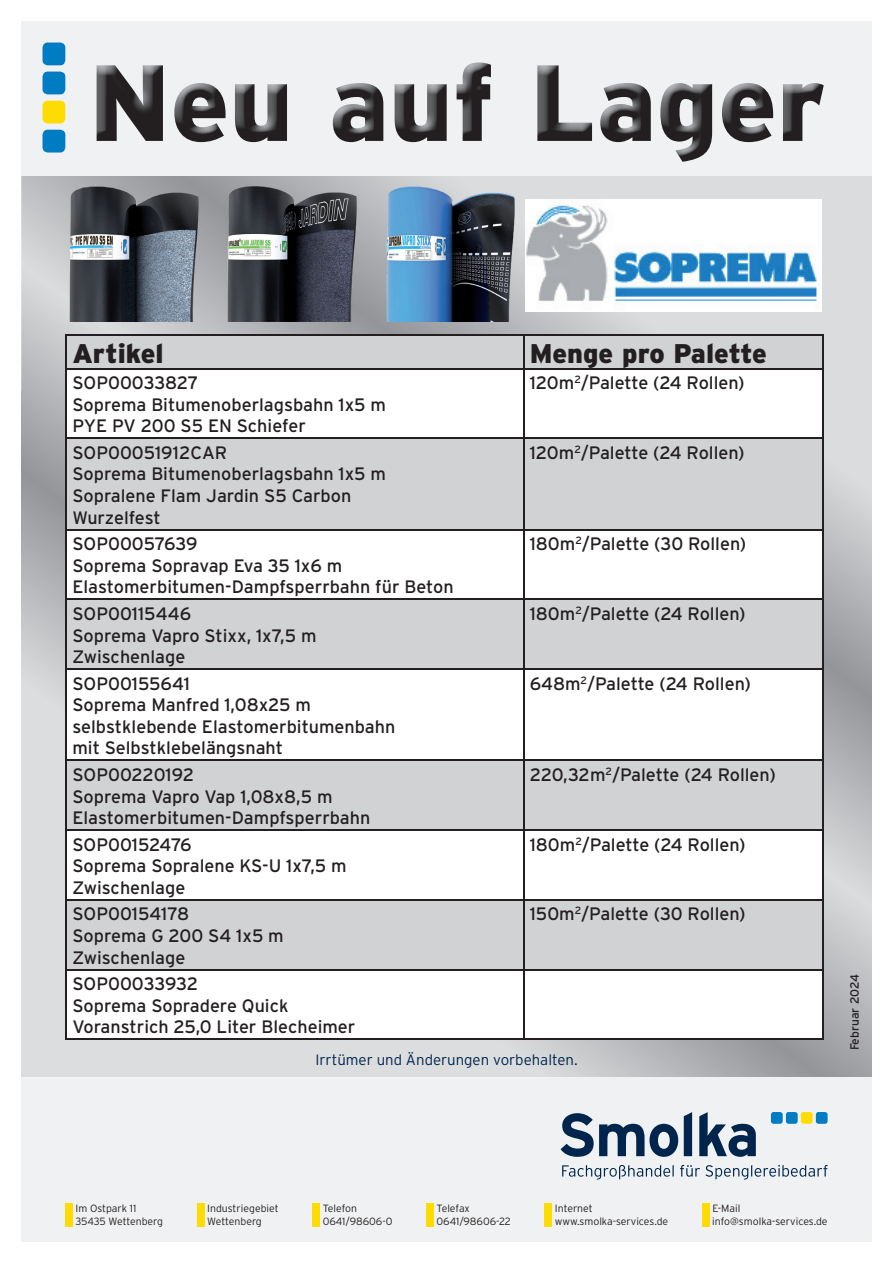
<style>
.page{position:relative;width:893px;height:1263px;background:#fff}
.page>*{position:absolute;margin:0;border:0;box-sizing:border-box;transform-origin:0 0}
.t1{font:900 27px "Interstate";color:#231f20}
.t2{font:18px/21.6px "Interstate";color:#231f20}
.t3{font:300 15px "Interstate";color:#00254c}
.t4{font:12px "Interstate";color:#231f20}
.t5{font:300 10.5px/12.6px "Interstate";color:#231f20}
</style>
<div class="page">
<img style="left:21px;top:394px;width:743px;height:683px">
<img style="left:21px;top:287px;width:745px;height:107px">
<img style="left:21px;top:176px;width:52px;height:111px">
<div style="left:21px;top:21px;width:851px;height:155px;background:#f0f1f2"></div>
<div style="left:43px;top:43px;width:22px;height:22px;background:#007cc2;border-radius:5px"></div>
<div style="left:43px;top:72px;width:22px;height:22px;background:#007cc2;border-radius:5px"></div>
<div style="left:43px;top:101px;width:22px;height:22px;background:#ffdc01;border-radius:5px"></div>
<div style="left:43px;top:130px;width:22px;height:23px;background:#007cc2;border-radius:5px"></div>
<img style="left:457px;top:62px;width:135px;height:79px">
<img style="left:97px;top:65px;width:66px;height:76px">
<img style="left:783px;top:83px;width:41px;height:58px">
<img style="left:722px;top:83px;width:51px;height:59px">
<img style="left:660px;top:83px;width:52px;height:79px">
<img style="left:600px;top:83px;width:51px;height:59px">
<img style="left:333px;top:83px;width:50px;height:59px">
<img style="left:174px;top:83px;width:52px;height:59px">
<img style="left:395px;top:84px;width:52px;height:58px">
<img style="left:235px;top:84px;width:52px;height:58px">
<div style="left:21px;top:1077px;width:851px;height:165px;background:#f0f1f2"></div>
<div style="left:545px;top:1203px;width:7px;height:24px;background:#ffdc01"></div>
<div style="left:426px;top:1203px;width:8px;height:24px;background:#ffdc01"></div>
<div style="left:313px;top:1203px;width:7px;height:24px;background:#ffdc01"></div>
<div style="left:197px;top:1203px;width:7px;height:24px;background:#ffdc01"></div>
<div style="left:65px;top:1203px;width:8px;height:24px;background:#ffdc01"></div>
<div style="left:702px;top:1203px;width:8px;height:24px;background:#ffdc01"></div>
<svg style="left:562px;top:1165px;width:266px;height:14px"></svg>
<div style="left:771px;top:1112px;width:12px;height:12px;background:#007cc2;border-radius:3px"></div>
<div style="left:786px;top:1112px;width:12px;height:12px;background:#007cc2;border-radius:3px"></div>
<div style="left:801px;top:1112px;width:12px;height:12px;background:#ffdc01;border-radius:3px"></div>
<div style="left:816px;top:1112px;width:12px;height:12px;background:#007cc2;border-radius:3px"></div>
<svg style="left:561px;top:1112px;width:195px;height:45px"></svg>
<div style="left:67px;top:336px;width:755px;height:32px;background:#d1d2d4"></div>
<svg style="left:67px;top:369px;width:755px;height:670px"></svg>
<hr style="left:66px;top:334px;width:458px;height:2px;background:#231f20">
<hr style="left:66px;top:336px;width:1px;height:32px;background:#231f20">
<hr style="left:524px;top:334px;width:300px;height:2px;background:#231f20">
<hr style="left:523px;top:336px;width:1px;height:32px;background:#231f20">
<hr style="left:822px;top:336px;width:2px;height:32px;background:#231f20">
<hr style="left:66px;top:368px;width:458px;height:1px;background:#231f20">
<hr style="left:66px;top:369px;width:1px;height:69px;background:#231f20">
<hr style="left:524px;top:368px;width:300px;height:1px;background:#231f20">
<hr style="left:523px;top:369px;width:1px;height:69px;background:#231f20">
<hr style="left:822px;top:369px;width:2px;height:69px;background:#231f20">
<hr style="left:66px;top:438px;width:458px;height:1px;background:#231f20">
<hr style="left:66px;top:439px;width:1px;height:90px;background:#231f20">
<hr style="left:524px;top:438px;width:300px;height:1px;background:#231f20">
<hr style="left:523px;top:439px;width:1px;height:90px;background:#231f20">
<hr style="left:822px;top:439px;width:2px;height:90px;background:#231f20">
<hr style="left:66px;top:529px;width:458px;height:1px;background:#231f20">
<hr style="left:66px;top:530px;width:1px;height:69px;background:#231f20">
<hr style="left:524px;top:529px;width:300px;height:1px;background:#231f20">
<hr style="left:523px;top:530px;width:1px;height:69px;background:#231f20">
<hr style="left:822px;top:530px;width:2px;height:69px;background:#231f20">
<hr style="left:66px;top:599px;width:458px;height:1px;background:#231f20">
<hr style="left:66px;top:600px;width:1px;height:68px;background:#231f20">
<hr style="left:524px;top:599px;width:300px;height:1px;background:#231f20">
<hr style="left:523px;top:600px;width:1px;height:68px;background:#231f20">
<hr style="left:822px;top:600px;width:2px;height:68px;background:#231f20">
<hr style="left:66px;top:668px;width:458px;height:2px;background:#231f20">
<hr style="left:66px;top:670px;width:1px;height:90px;background:#231f20">
<hr style="left:524px;top:668px;width:300px;height:2px;background:#231f20">
<hr style="left:523px;top:670px;width:1px;height:90px;background:#231f20">
<hr style="left:822px;top:670px;width:2px;height:90px;background:#231f20">
<hr style="left:66px;top:760px;width:458px;height:1px;background:#231f20">
<hr style="left:66px;top:761px;width:1px;height:68px;background:#231f20">
<hr style="left:524px;top:760px;width:300px;height:1px;background:#231f20">
<hr style="left:523px;top:761px;width:1px;height:68px;background:#231f20">
<hr style="left:822px;top:761px;width:2px;height:68px;background:#231f20">
<hr style="left:66px;top:829px;width:458px;height:2px;background:#231f20">
<hr style="left:66px;top:831px;width:1px;height:68px;background:#231f20">
<hr style="left:524px;top:829px;width:300px;height:2px;background:#231f20">
<hr style="left:523px;top:831px;width:1px;height:68px;background:#231f20">
<hr style="left:822px;top:831px;width:2px;height:68px;background:#231f20">
<hr style="left:66px;top:899px;width:458px;height:2px;background:#231f20">
<hr style="left:66px;top:901px;width:1px;height:68px;background:#231f20">
<hr style="left:524px;top:899px;width:300px;height:2px;background:#231f20">
<hr style="left:523px;top:901px;width:1px;height:68px;background:#231f20">
<hr style="left:822px;top:901px;width:2px;height:68px;background:#231f20">
<hr style="left:66px;top:969px;width:458px;height:1px;background:#231f20">
<hr style="left:66px;top:970px;width:1px;height:69px;background:#231f20">
<hr style="left:524px;top:969px;width:300px;height:1px;background:#231f20">
<hr style="left:523px;top:970px;width:1px;height:69px;background:#231f20">
<hr style="left:822px;top:970px;width:2px;height:69px;background:#231f20">
<hr style="left:66px;top:1039px;width:458px;height:1px;background:#231f20">
<hr style="left:524px;top:1039px;width:300px;height:1px;background:#231f20">
<img style="left:66px;top:185px;width:136px;height:137px">
<img style="left:526px;top:199px;width:295px;height:113px">
<img style="left:224px;top:185px;width:136px;height:137px">
<img style="left:382px;top:185px;width:137px;height:137px">
<h1 class="t1" style="left:72px;top:338px;width:93px">Artikel</h1>
<h1 class="t1" style="left:530px;top:338px;width:238px">Menge pro Palette</h1>
<p class="t2" style="left:72px;top:372px;width:315px">SOP00033827<br>Soprema Bitumenoberlagsbahn 1x5 m<br>PYE PV 200 S5 EN Schiefer</p>
<p class="t2" style="left:530px;top:372px;width:216px">120m<sup>2</sup>/Palette (24 Rollen)</p>
<p class="t2" style="left:72px;top:442px;width:315px">SOP00051912CAR<br>Soprema Bitumenoberlagsbahn 1x5 m<br>Sopralene Flam Jardin S5 Carbon<br>Wurzelfest</p>
<p class="t2" style="left:530px;top:442px;width:216px">120m<sup>2</sup>/Palette (24 Rollen)</p>
<p class="t2" style="left:72px;top:533px;width:383px">SOP00057639<br>Soprema Sopravap Eva 35 1x6 m<br>Elastomerbitumen-Dampfsperrbahn für Beton</p>
<p class="t2" style="left:530px;top:533px;width:218px">180m<sup>2</sup>/Palette (30 Rollen)</p>
<p class="t2" style="left:72px;top:603px;width:246px">SOP00115446<br>Soprema Vapro Stixx, 1x7,5 m<br>Zwischenlage</p>
<p class="t2" style="left:530px;top:603px;width:217px">180m<sup>2</sup>/Palette (24 Rollen)</p>
<p class="t2" style="left:72px;top:672px;width:324px">SOP00155641<br>Soprema Manfred 1,08x25 m selbstklebende Elastomerbitumenbahn mit Selbstklebelängsnaht</p>
<p class="t2" style="left:530px;top:672px;width:223px">648m<sup>2</sup>/Palette (24 Rollen)</p>
<p class="t2" style="left:72px;top:764px;width:299px">SOP00220192<br>Soprema Vapro Vap 1,08x8,5 m<br>Elastomerbitumen-Dampfsperrbahn</p>
<p class="t2" style="left:530px;top:764px;width:248px">220,32m<sup>2</sup>/Palette (24 Rollen)</p>
<p class="t2" style="left:72px;top:833px;width:276px">SOP00152476<br>Soprema Sopralene KS-U 1x7,5 m<br>Zwischenlage</p>
<p class="t2" style="left:530px;top:833px;width:217px">180m<sup>2</sup>/Palette (24 Rollen)</p>
<p class="t2" style="left:72px;top:903px;width:213px">SOP00154178<br>Soprema G 200 S4 1x5 m<br>Zwischenlage</p>
<p class="t2" style="left:530px;top:903px;width:217px">150m<sup>2</sup>/Palette (30 Rollen)</p>
<p class="t2" style="left:72px;top:973px;width:285px">SOP00033932<br>Soprema Sopradere Quick<br>Voranstrich 25,0 Liter Blecheimer</p>
<p class="t3" style="left:315px;top:1051px;width:264px">Irrtümer und Änderungen vorbehalten.</p>
<p class="t4" style="left:848px;top:1050px;width:77px;rotate:-90deg">Februar 2024</p>
<p class="t5" style="left:75px;top:1202px;width:89px">Im Ostpark 11<br>35435 Wettenberg</p>
<p class="t5" style="left:712px;top:1202px;width:117px">E-Mail info@smolka-services.de</p>
<p class="t5" style="left:207px;top:1202px;width:73px">Industriegebiet<br>Wettenberg</p>
<p class="t5" style="left:323px;top:1202px;width:71px">Telefon<br>0641/98606-0</p>
<p class="t5" style="left:437px;top:1202px;width:76px">Telefax<br>0641/98606-22</p>
<p class="t5" style="left:555px;top:1202px;width:115px">Internet www.smolka-services.de</p>
</div>
